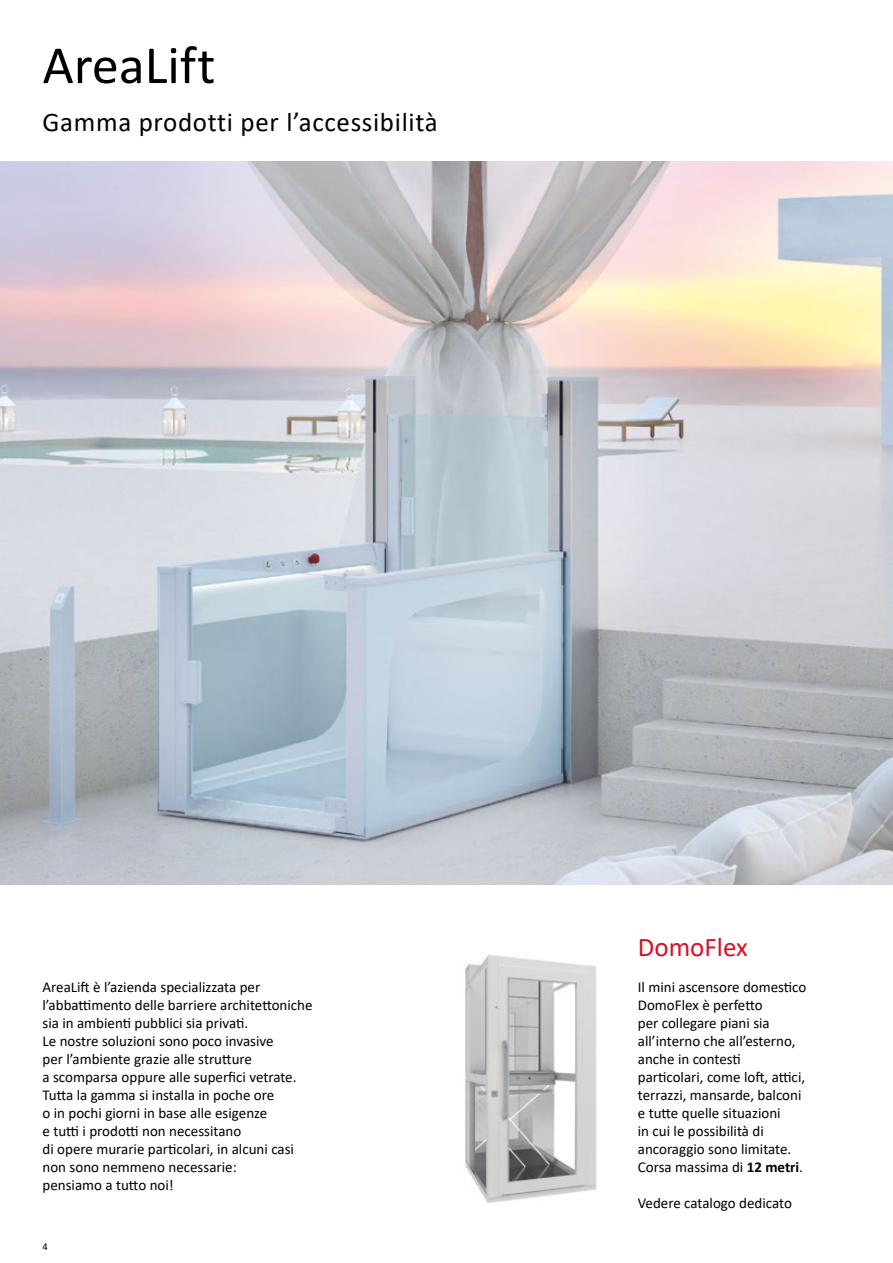
<style>
.page{position:relative;width:893px;height:1263px;background:#fff}
.page>*{position:absolute;margin:0;border:0;box-sizing:border-box;transform-origin:0 0}
.t1{font:54px "Calibri";color:#000}
.t2{font:27px "Calibri";letter-spacing:.025em;color:#000}
.t3{font:27px "Calibri";color:#d51224}
.t4{font:15px/18px "Calibri";color:#000}
.t5{font:10.5px "Calibri";color:#000}
.s1{font-weight:700}
</style>
<div class="page">
<img style="left:0;top:162px;width:893px;height:722px">
<img style="left:465px;top:955px;width:132px;height:248px">
<h1 class="t1" style="left:43px;top:28px;width:174px">AreaLift</h1>
<h2 class="t2" style="left:43px;top:103px;width:397px">Gamma prodotti per l’accessibilità</h2>
<p class="t4" style="left:43px;top:977px;width:272px">AreaLift è l’azienda specializzata per l’abbattimento delle barriere architettoniche sia in ambienti pubblici sia privati.<br>Le nostre soluzioni sono poco invasive<br>per l’ambiente grazie alle strutture<br>a scomparsa oppure alle superfici vetrate.<br>Tutta la gamma si installa in poche ore<br>o in pochi giorni in base alle esigenze<br>e tutti i prodotti non necessitano<br>di opere murarie particolari, in alcuni casi non sono nemmeno necessarie:<br>pensiamo a tutto noi!</p>
<p class="t5" style="left:43px;top:1239px;width:7px">4</p>
<h2 class="t3" style="left:638px;top:928px;width:111px">DomoFlex</h2>
<p class="t4" style="left:638px;top:977px;width:170px">Il mini ascensore domestico<br>DomoFlex è perfetto<br>per collegare piani sia all’interno che all’esterno, anche in contesti particolari, come loft, attici, terrazzi, mansarde, balconi e tutte quelle situazioni<br>in cui le possibilità di ancoraggio sono limitate.<br>Corsa massima di <span class="s1">12 metri</span>.</p>
<p class="t4" style="left:638px;top:1193px;width:156px">Vedere catalogo dedicato</p>
</div>
